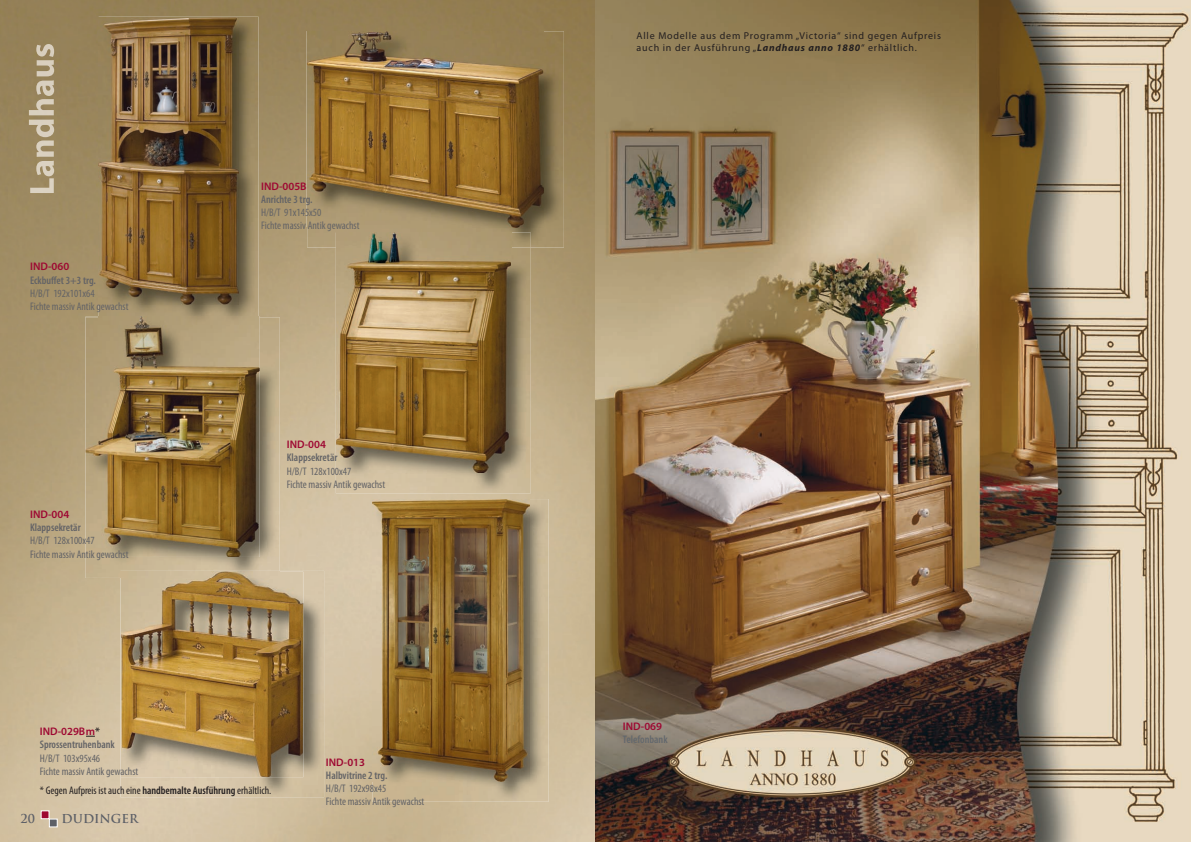
<style>
.page{position:relative;width:1191px;height:842px;background:#fff}
.page>*{position:absolute;margin:0;border:0;box-sizing:border-box;transform-origin:0 0}
.t1{font:700 12px "Trajan Pro";color:#5d6067}
.t2{font:condensed 11px/13.2px "Myriad Pro";color:#636366}
.t3{font:600 condensed 11px/13.2px "Myriad Pro";color:#636366}
.t4{font:condensed 11px "Myriad Pro";color:#231f20}
.t5{font:600 11px "Myriad Pro";color:#9e0832}
.t6{font:600 condensed 11px "Myriad Pro";color:#63686d}
.t7{font:10px/12px "Myriad Pro";letter-spacing:.075em;color:#231f20}
.s1{font-stretch:normal;color:#9e0832}
.s2{font-stretch:normal;color:#231f20}
.s3{font-weight:600}
.s4{font-weight:700;font-style:italic}
</style>
<div class="page">
<img style="left:0;top:0;width:595px;height:842px">
<img style="left:307px;top:31px;width:257px;height:217px">
<img style="left:307px;top:31px;width:237px;height:196px">
<img style="left:336px;top:233px;width:195px;height:260px">
<img style="left:336px;top:232px;width:175px;height:241px">
<img style="left:85px;top:317px;width:195px;height:261px">
<img style="left:85px;top:317px;width:175px;height:240px">
<img style="left:98px;top:17px;width:161px;height:308px">
<img style="left:99px;top:17px;width:140px;height:287px">
<img style="left:373px;top:499px;width:175px;height:303px">
<img style="left:373px;top:500px;width:156px;height:281px">
<img style="left:120px;top:571px;width:204px;height:226px">
<img style="left:120px;top:571px;width:160px;height:7px">
<img style="left:121px;top:572px;width:182px;height:205px">
<img style="left:121px;top:572px;width:159px;height:6px">
<img style="left:595px;top:0;width:596px;height:842px">
<img style="left:29px;top:44px;width:25px;height:149px">
<div style="left:49px;top:819px;width:8px;height:8px;background:#5d6067"></div>
<div style="left:49px;top:818px;width:9px;height:9px;border:1px solid #fff"></div>
<div style="left:41px;top:811px;width:8px;height:8px;background:#9e0832"></div>
<div style="left:41px;top:810px;width:9px;height:9px;border:1px solid #fff"></div>
<p class="t5" style="left:30px;top:260px;width:41px">IND-060</p>
<p class="t3" style="left:30px;top:274px;width:67px">Eckbuffet 3+3 trg.</p>
<p class="t2" style="left:30px;top:286px;width:100px">H/B/T 192x101x64<br>Fichte massiv Antik gewachst</p>
<p class="t5" style="left:30px;top:507px;width:41px">IND-004</p>
<p class="t3" style="left:30px;top:521px;width:52px">Klappsekretär</p>
<p class="t2" style="left:30px;top:534px;width:100px">H/B/T 128x100x47<br>Fichte massiv Antik gewachst</p>
<p class="t5" style="left:261px;top:179px;width:47px">IND-005B</p>
<p class="t3" style="left:261px;top:193px;width:53px">Anrichte 3 trg.</p>
<p class="t2" style="left:261px;top:206px;width:100px">H/B/T 91x145x50<br>Fichte massiv Antik gewachst</p>
<p class="t5" style="left:287px;top:437px;width:41px">IND-004</p>
<p class="t3" style="left:287px;top:451px;width:52px">Klappsekretär</p>
<p class="t2" style="left:287px;top:464px;width:100px">H/B/T 128x100x47<br>Fichte massiv Antik gewachst</p>
<p class="t3" style="left:40px;top:725px;width:76px"><span class="s1">IND-029Bm</span><span class="s2">*<br></span>Sprossentruhenbank</p>
<p class="t2" style="left:40px;top:751px;width:100px">H/B/T 103x95x46<br>Fichte massiv Antik gewachst</p>
<p class="t5" style="left:326px;top:755px;width:41px">IND-013</p>
<p class="t3" style="left:326px;top:769px;width:63px">Halbvitrine 2 trg.</p>
<p class="t2" style="left:326px;top:782px;width:100px">H/B/T 192x98x45<br>Fichte massiv Antik gewachst</p>
<p class="t4" style="left:40px;top:783px;width:233px">* Gegen Aufpreis ist auch eine <span class="s3">handbemalte Ausführung</span> erhältlich.</p>
<p class="t1" style="left:21px;top:811px;width:16px">20</p>
<p class="t1" style="left:62px;top:811px;width:78px">DUDINGER</p>
<p class="t7" style="left:636px;top:30px;width:306px">Alle Modelle aus dem Programm „Victoria“ sind gegen Aufpreis auch in der Ausführung „<span class="s4">Landhaus anno 1880</span>“ erhältlich.</p>
<p class="t5" style="left:623px;top:719px;width:41px">IND-069</p>
<p class="t6" style="left:623px;top:733px;width:46px">Telefonbank</p>
</div>
